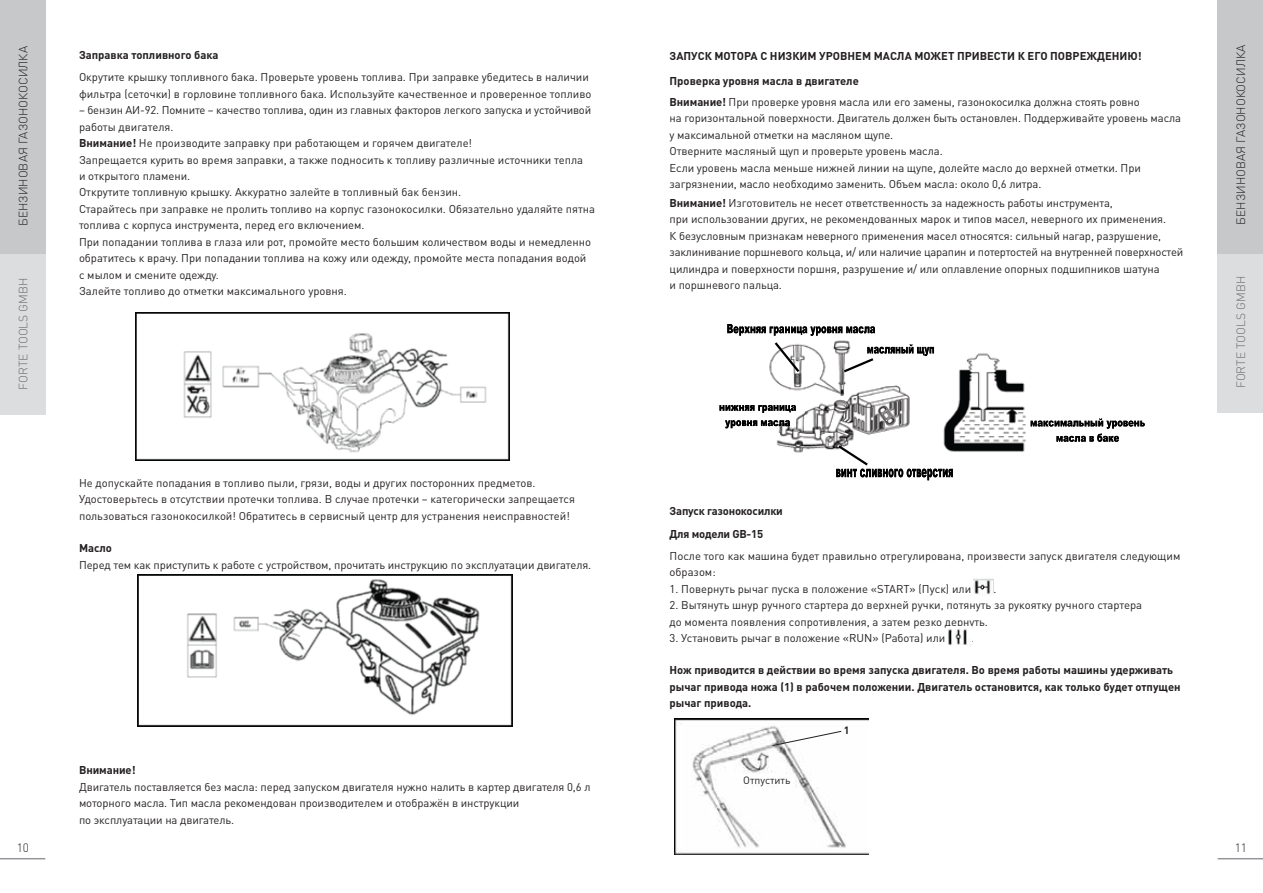
<style>
.page{position:relative;width:1263px;height:893px;background:#fff}
.page>*{position:absolute;margin:0;border:0;box-sizing:border-box;transform-origin:0 0}
.t1{font:300 12px "DIN Pro";color:#231f20}
.t2{font:300 12px "DIN Pro";color:#6d6e71}
.t3{font:11.25px/16.5px "DIN Pro";letter-spacing:-.005em;color:#231f20}
.t4{font:700 11.25px/16.5px "DIN Pro";color:#231f20}
.t5{font:10.5px "DIN Pro";color:#231f20}
.t6{font:700 10.5px "DIN Pro";color:#231f20}
.s1{font-weight:700}
</style>
<div class="page">
<div style="left:1218px;top:0;width:45px;height:413px;background:#dcddde"></div>
<div style="left:1218px;top:0;width:45px;height:254px;background:#c7c8ca"></div>
<div style="left:0;top:0;width:45px;height:414px;background:#dcddde"></div>
<div style="left:0;top:0;width:45px;height:254px;background:#c7c8ca"></div>
<hr style="left:0;top:858px;width:45px;height:1px;background:#939598">
<hr style="left:1218px;top:858px;width:45px;height:1px;background:#939598">
<img style="left:136px;top:312px;width:374px;height:148px">
<img style="left:138px;top:574px;width:374px;height:153px">
<img style="left:771px;top:347px;width:255px;height:134px">
<svg style="left:836px;top:443px;width:117px;height:37px"></svg>
<img style="left:771px;top:413px;width:25px;height:15px">
<svg style="left:719px;top:405px;width:77px;height:8px"></svg>
<svg style="left:725px;top:420px;width:65px;height:8px"></svg>
<svg style="left:1031px;top:418px;width:114px;height:24px"></svg>
<svg style="left:727px;top:324px;width:207px;height:51px"></svg>
<img style="left:973px;top:578px;width:21px;height:18px">
<img style="left:948px;top:629px;width:23px;height:17px">
<img style="left:674px;top:718px;width:195px;height:136px">
<div style="left:738px;top:775px;width:39px;height:9px;background:#fff"></div>
<svg style="left:772px;top:731px;width:70px;height:15px"></svg>
<p class="t1" style="left:1233px;top:225px;width:182px;rotate:-90deg">БЕНЗИНОВАЯ ГАЗОНОКОСИЛКА</p>
<p class="t1" style="left:15px;top:226px;width:182px;rotate:-90deg">БЕНЗИНОВАЯ ГАЗОНОКОСИЛКА</p>
<p class="t4" style="left:79px;top:46px;width:141px">Заправка топливного бака</p>
<p class="t3" style="left:79px;top:68px;width:514px">Окрутите крышку топливного бака. Проверьте уровень топлива. При заправке убедитесь в наличии фильтра (сеточки) в горловине топливного бака. Используйте качественное и проверенное топливо</p>
<p class="t3" style="left:79px;top:101px;width:514px">– бензин АИ-92. Помните – качество топлива, один из главных факторов легкого запуска и устойчивой работы двигателя.<br><span class="s1">Внимание!</span> Не производите заправку при работающем и горячем двигателе!<br>Запрещается курить во время заправки, а также подносить к топливу различные источники тепла и открытого пламени.</p>
<p class="t4" style="left:670px;top:47px;width:473px">ЗАПУСК МОТОРА С НИЗКИМ УРОВНЕМ МАСЛА МОЖЕТ ПРИВЕСТИ К ЕГО ПОВРЕЖДЕНИЮ!</p>
<p class="t3" style="left:670px;top:70px;width:472px;line-height:21px"><span class="s1">Проверка уровня масла в двигателе<br>Внимание!</span> При проверке уровня масла или его замены, газонокосилка должна стоять ровно</p>
<p class="t3" style="left:670px;top:110px;width:513px">на горизонтальной поверхности. Двигатель должен быть остановлен. Поддерживайте уровень масла у максимальной отметки на масляном щупе.<br>Отверните масляный щуп и проверьте уровень масла.<br>Если уровень масла меньше нижней линии на щупе, долейте масло до верхней отметки. При загрязнении, масло необходимо заменить. Объем масла: около 0,6 литра.</p>
<p class="t3" style="left:79px;top:184px;width:518px">Открутите топливную крышку. Аккуратно залейте в топливный бак бензин.<br>Старайтесь при заправке не пролить топливо на корпус газонокосилки. Обязательно удаляйте пятна топлива с корпуса инструмента, перед его включением.<br>При попадании топлива в глаза или рот, промойте место большим количеством воды и немедленно обратитесь к врачу. При попадании топлива на кожу или одежду, промойте места попадания водой<br>с мылом и смените одежду.<br>Залейте топливо до отметки максимального уровня.</p>
<p class="t3" style="left:670px;top:194px;width:515px"><span class="s1">Внимание!</span> Изготовитель не несет ответственность за надежность работы инструмента,<br>при использовании других, не рекомендованных марок и типов масел, неверного их применения.<br>К безусловным признакам неверного применения масел относятся: сильный нагар, разрушение, заклинивание поршневого кольца, и/ или наличие царапин и потертостей на внутренней поверхностей цилиндра и поверхности поршня, разрушение и/ или оплавление опорных подшипников шатуна<br>и поршневого пальца.</p>
<p class="t2" style="left:15px;top:389px;width:113px;rotate:-90deg">FORTE TOOLS GMBH</p>
<p class="t2" style="left:1233px;top:388px;width:113px;rotate:-90deg">FORTE TOOLS GMBH</p>
<p class="t3" style="left:79px;top:474px;width:497px">Не допускайте попадания в топливо пыли, грязи, воды и других посторонних предметов.<br>Удостоверьтесь в отсутствии протечки топлива. В случае протечки – категорически запрещается пользоваться газонокосилкой! Обратитесь в сервисный центр для устранения неисправностей!</p>
<p class="t4" style="left:79px;top:539px;width:35px">Масло</p>
<p class="t3" style="left:79px;top:556px;width:514px">Перед тем как приступить к работе с устройством, прочитать инструкцию по эксплуатации двигателя.</p>
<p class="t4" style="left:79px;top:761px;width:58px">Внимание!</p>
<p class="t3" style="left:79px;top:778px;width:513px">Двигатель поставляется без масла: перед запуском двигателя нужно налить в картер двигателя 0,6 л моторного масла. Тип масла рекомендован производителем и отображён в инструкции<br>по эксплуатации на двигатель.</p>
<p class="t4" style="left:670px;top:499px;width:115px;line-height:23px">Запуск газонокосилки<br>Для модели GB-15</p>
<p class="t3" style="left:670px;top:547px;width:512px">После того как машина будет правильно отрегулирована, произвести запуск двигателя следующим образом:</p>
<p class="t3" style="left:670px;top:580px;width:303px">1. Повернуть рычаг пуска в положение «START» (Пуск) или</p>
<p class="t3" style="left:994px;top:580px;width:5px">.</p>
<p class="t3" style="left:670px;top:596px;width:474px">2. Вытянуть шнур ручного стартера до верхней ручки, потянуть за рукоятку ручного стартера до момента появления сопротивления, а затем резко дернуть.</p>
<p class="t3" style="left:670px;top:629px;width:277px">3. Установить рычаг в положение «RUN» (Работа) или</p>
<p class="t3" style="left:970px;top:629px;width:5px">.</p>
<p class="t4" style="left:670px;top:661px;width:513px">Нож приводится в действии во время запуска двигателя. Во время работы машины удерживать рычаг привода ножа (1) в рабочем положении. Двигатель остановится, как только будет отпущен рычаг привода.</p>
<p class="t5" style="left:743px;top:773px;width:49px">Отпустить</p>
<p class="t6" style="left:844px;top:723px;width:7px">1</p>
<p class="t1" style="left:17px;top:839px;width:14px">10</p>
<p class="t1" style="left:1235px;top:839px;width:14px">11</p>
</div>
